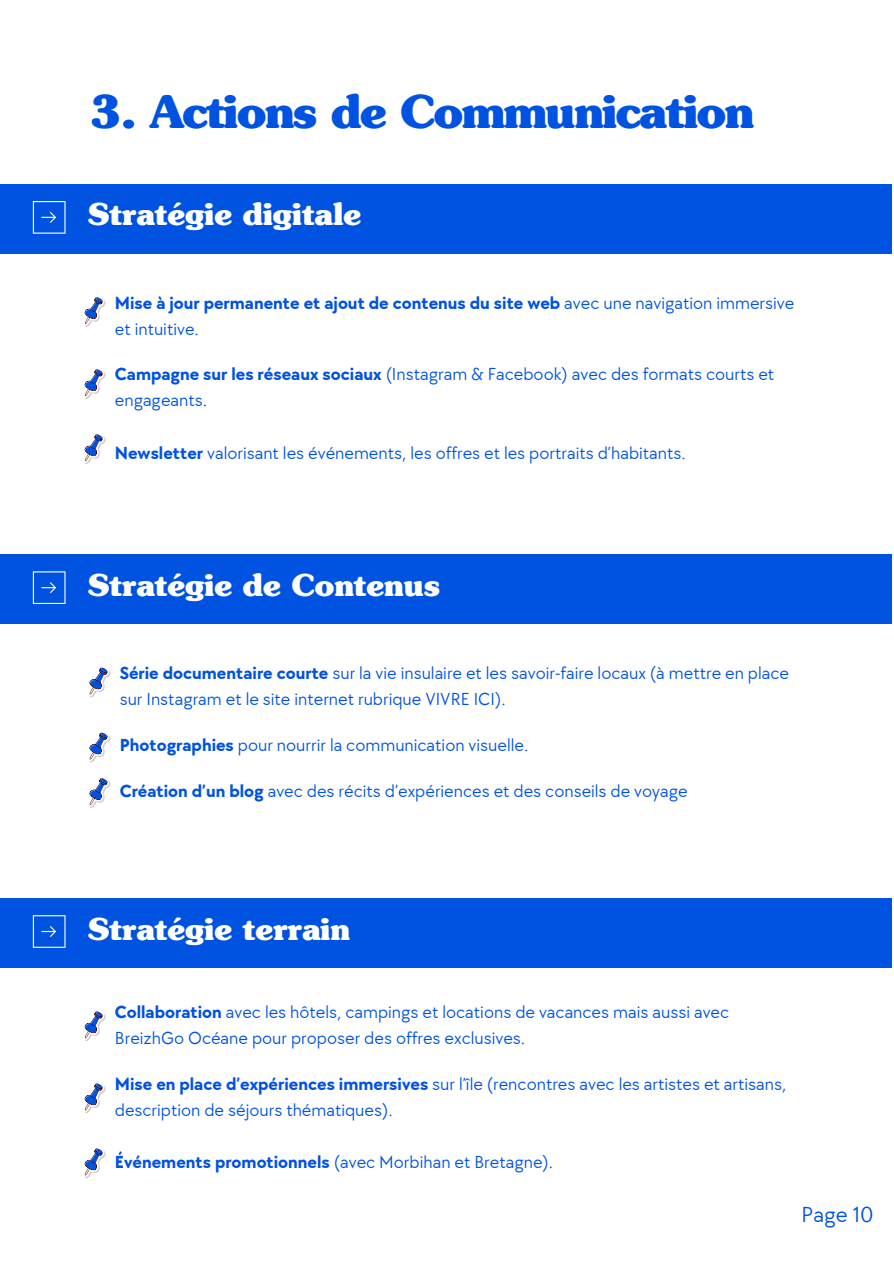
<style>
.page{position:relative;width:894px;height:1264px;background:#fff}
.page>*{position:absolute;margin:0;border:0;box-sizing:border-box;transform-origin:0 0}
.t1{font:700 45px "Souvenir Std";letter-spacing:-.03em;color:#0052e0}
.t2{font:700 30px "Souvenir Std";color:#fff}
.t3{font:22.5px "TT Chocolates";color:#0052e0}
.t4{font:18px/25.8px "TT Chocolates";color:#0052e0}
.t5{font:700 18px/25.8px "TT Chocolates";color:#0052e0}
.s1{font-weight:400}
.s2{font-weight:700}
</style>
<div class="page">
<div style="left:0;top:184px;width:891px;height:69px;background:#0052e0"></div>
<svg style="left:33px;top:201px;width:32px;height:33px"></svg>
<svg style="left:84px;top:297px;width:21px;height:30px"></svg>
<svg style="left:84px;top:369px;width:21px;height:30px"></svg>
<svg style="left:84px;top:434px;width:21px;height:30px"></svg>
<div style="left:0;top:554px;width:891px;height:69px;background:#0052e0"></div>
<svg style="left:33px;top:571px;width:32px;height:33px"></svg>
<svg style="left:89px;top:667px;width:21px;height:30px"></svg>
<svg style="left:89px;top:732px;width:21px;height:30px"></svg>
<svg style="left:89px;top:778px;width:21px;height:30px"></svg>
<div style="left:0;top:898px;width:891px;height:69px;background:#0052e0"></div>
<svg style="left:33px;top:915px;width:32px;height:32px"></svg>
<svg style="left:84px;top:1011px;width:21px;height:30px"></svg>
<svg style="left:84px;top:1083px;width:21px;height:30px"></svg>
<svg style="left:84px;top:1148px;width:21px;height:30px"></svg>
<p class="t1" style="left:89px;top:93px;width:666px">3. Actions de Communication</p>
<h1 class="t2" style="left:88px;top:202px;width:275px">Stratégie digitale</h1>
<p class="t5" style="left:115px;top:291px;width:680px">Mise à jour permanente et ajout de contenus du site web <span class="s1">avec une navigation immersive et intuitive.</span></p>
<h2 class="t4" style="left:115px;top:361px;width:660px"><span class="s2">Campagne sur les réseaux sociaux</span> (Instagram &amp; Facebook) avec des formats courts et engageants.</h2>
<p class="t4" style="left:115px;top:441px;width:572px"><span class="s2">Newsletter</span> valorisant les événements, les offres et les portraits d’habitants.</p>
<p class="t2" style="left:88px;top:573px;width:354px">Stratégie de Contenus</p>
<p class="t4" style="left:120px;top:661px;width:670px"><span class="s2">Série documentaire courte</span> sur la vie insulaire et les savoir-faire locaux (à mettre en place sur Instagram et le site internet rubrique VIVRE ICI).</p>
<p class="t4" style="left:120px;top:732px;width:410px"><span class="s2">Photographies</span> pour nourrir la communication visuelle.</p>
<p class="t4" style="left:120px;top:779px;width:569px"><span class="s2">Création d’un blog</span> avec des récits d’expériences et des conseils de voyage</p>
<p class="t2" style="left:88px;top:916px;width:264px">Stratégie terrain</p>
<h2 class="t4" style="left:115px;top:999px;width:615px"><span class="s2">Collaboration</span> avec les hôtels, campings et locations de vacances mais aussi avec<br>BreizhGo Océane pour proposer des offres exclusives.</h2>
<p class="t4" style="left:115px;top:1071px;width:673px"><span class="s2">Mise en place d’expériences immersives</span> sur l’île (rencontres avec les artistes et artisans, description de séjours thématiques).</p>
<p class="t4" style="left:115px;top:1149px;width:440px"><span class="s2">Événements promotionnels</span> (avec Morbihan et Bretagne).</p>
<p class="t3" style="left:801px;top:1201px;width:74px">Page 10</p>
</div>
